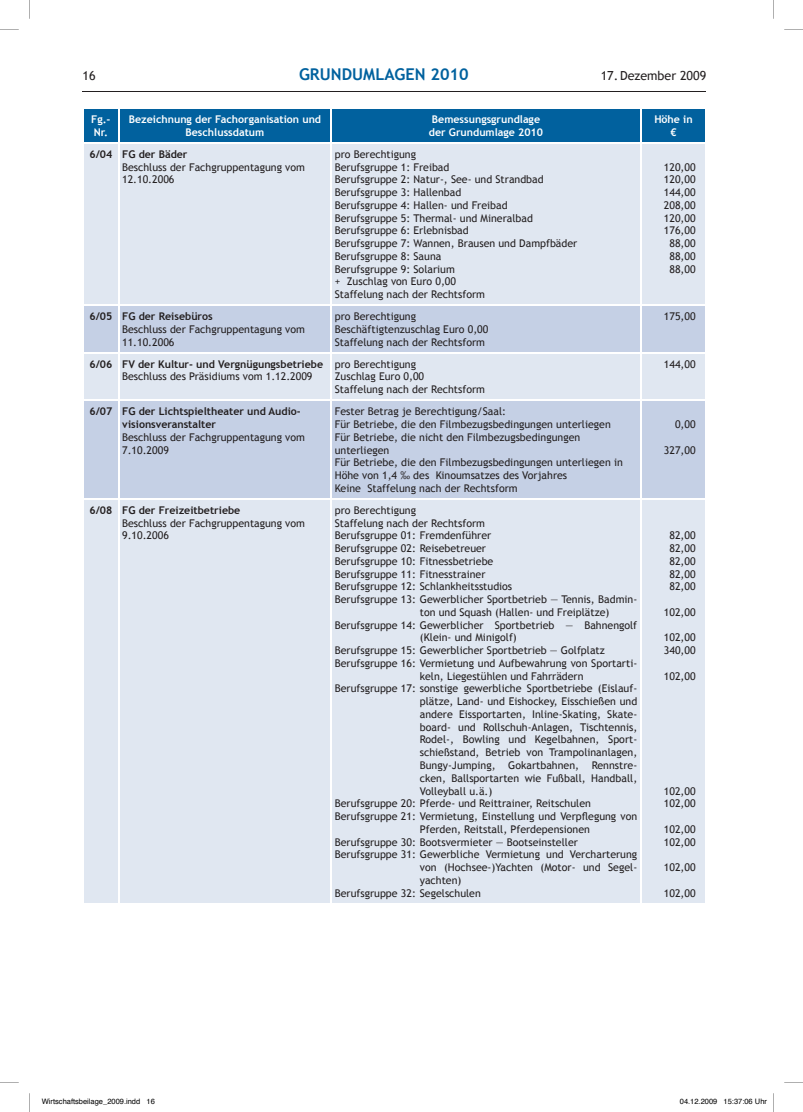
<style>
.page{position:relative;width:803px;height:1112px;background:#fff}
.page>*{position:absolute;margin:0;border:0;box-sizing:border-box;transform-origin:0 0}
.t1{font:700 16.25px "Trebuchet MS";color:#01619e}
.t2{font:12.5px "Trebuchet MS";color:#231f20}
.t3{font:10.62px/12.8px "Trebuchet MS";color:#231f20}
.t4{font:700 10.62px/12.8px "Trebuchet MS";color:#231f20}
.t5{font:700 10.62px/12.8px "Trebuchet MS";color:#fff}
.t6{font:7.5px "Helvetica";color:#000}
</style>
<div class="page">
<hr style="left:83px;top:91px;width:623px;height:1px;background:#231f20">
<div style="left:84px;top:109px;width:621px;height:33px;background:#01619e"></div>
<div style="left:84px;top:144px;width:621px;height:758px;background:#e0e7f1"></div>
<svg style="left:84px;top:306px;width:621px;height:192px;background:#cbd5e8"></svg>
<hr style="left:118px;top:143px;width:1px;height:161px;background:#fff">
<hr style="left:331px;top:143px;width:1px;height:161px;background:#fff">
<hr style="left:640px;top:143px;width:1px;height:161px;background:#fff">
<hr style="left:83px;top:304px;width:36px;height:2px;background:#fff">
<hr style="left:119px;top:304px;width:212px;height:2px;background:#fff">
<hr style="left:118px;top:306px;width:1px;height:46px;background:#fff">
<hr style="left:331px;top:304px;width:310px;height:2px;background:#fff">
<hr style="left:331px;top:306px;width:1px;height:46px;background:#fff">
<hr style="left:641px;top:304px;width:66px;height:2px;background:#fff">
<hr style="left:640px;top:306px;width:1px;height:46px;background:#fff">
<hr style="left:83px;top:352px;width:36px;height:1px;background:#fff">
<hr style="left:119px;top:352px;width:212px;height:1px;background:#fff">
<hr style="left:118px;top:353px;width:1px;height:46px;background:#fff">
<hr style="left:331px;top:352px;width:310px;height:1px;background:#fff">
<hr style="left:331px;top:353px;width:1px;height:46px;background:#fff">
<hr style="left:641px;top:352px;width:66px;height:1px;background:#fff">
<hr style="left:640px;top:353px;width:1px;height:46px;background:#fff">
<hr style="left:118px;top:109px;width:1px;height:33px;background:#fff">
<hr style="left:331px;top:109px;width:1px;height:33px;background:#fff">
<hr style="left:640px;top:109px;width:1px;height:33px;background:#fff">
<hr style="left:83px;top:399px;width:36px;height:2px;background:#fff">
<hr style="left:119px;top:399px;width:212px;height:2px;background:#fff">
<hr style="left:118px;top:401px;width:1px;height:97px;background:#fff">
<hr style="left:331px;top:399px;width:310px;height:2px;background:#fff">
<hr style="left:331px;top:401px;width:1px;height:97px;background:#fff">
<hr style="left:641px;top:399px;width:66px;height:2px;background:#fff">
<hr style="left:640px;top:401px;width:1px;height:97px;background:#fff">
<hr style="left:83px;top:498px;width:36px;height:1px;background:#fff">
<hr style="left:119px;top:498px;width:212px;height:1px;background:#fff">
<hr style="left:118px;top:499px;width:1px;height:403px;background:#fff">
<hr style="left:331px;top:498px;width:310px;height:1px;background:#fff">
<hr style="left:331px;top:499px;width:1px;height:403px;background:#fff">
<hr style="left:641px;top:498px;width:66px;height:1px;background:#fff">
<hr style="left:640px;top:499px;width:1px;height:403px;background:#fff">
<svg style="left:773px;top:0;width:1px;height:19px"></svg>
<svg style="left:29px;top:0;width:1px;height:19px"></svg>
<svg style="left:784px;top:29px;width:19px;height:1px"></svg>
<svg style="left:0;top:29px;width:19px;height:1px"></svg>
<svg style="left:784px;top:1082px;width:19px;height:1px"></svg>
<svg style="left:0;top:1082px;width:19px;height:1px"></svg>
<svg style="left:773px;top:1093px;width:1px;height:18px"></svg>
<svg style="left:29px;top:1093px;width:1px;height:18px"></svg>
<p class="t2" style="left:83px;top:69px;width:15px">16</p>
<h1 class="t1" style="left:299px;top:64px;width:171px">GRunDuMlaGen 2010</h1>
<p class="t2" style="left:601px;top:69px;width:107px">17. Dezember 2009</p>
<p class="t5" style="left:91px;top:113px;width:21px">Fg.- nr.</p>
<p class="t5" style="left:129px;top:113px;width:194px;text-align:center">Bezeichnung der Fachorganisation und<br>Beschlussdatum</p>
<p class="t5" style="left:429px;top:113px;width:116px">Bemessungsgrundlage der Grundumlage 2010</p>
<p class="t5" style="left:654px;top:113px;width:40px;text-align:center">Höhe in €</p>
<p class="t4" style="left:89px;top:147px;width:100px">6/04 FG der Bäder</p>
<p class="t3" style="left:122px;top:160px;width:184px">Beschluss der Fachgruppentagung vom<br>12.10.2006</p>
<p class="t3" style="left:335px;top:148px;width:244px">pro Berechtigung<br>Berufsgruppe 1: Freibad<br>Berufsgruppe 2: Natur-, See- und Strandbad<br>Berufsgruppe 3: Hallenbad<br>Berufsgruppe 4: Hallen- und Freibad<br>Berufsgruppe 5: Thermal- und Mineralbad<br>Berufsgruppe 6: Erlebnisbad<br>Berufsgruppe 7: Wannen, Brausen und Dampfbäder<br>Berufsgruppe 8: Sauna<br>Berufsgruppe 9: Solarium<br>+ Zuschlag von Euro 0,00<br>Staffelung nach der Rechtsform</p>
<p class="t3" style="left:664px;top:160px;width:33px;text-align:center">120,00<br>120,00<br>144,00<br>208,00<br>120,00<br>176,00<br>88,00<br>88,00<br>88,00</p>
<p class="t4" style="left:89px;top:310px;width:125px">6/05 FG der Reisebüros</p>
<p class="t3" style="left:122px;top:323px;width:184px">Beschluss der Fachgruppentagung vom<br>11.10.2006</p>
<p class="t3" style="left:335px;top:310px;width:155px">pro Berechtigung<br>Beschäftigtenzuschlag Euro 0,00<br>Staffelung nach der Rechtsform</p>
<p class="t3" style="left:664px;top:310px;width:33px">175,00</p>
<p class="t4" style="left:89px;top:357px;width:235px">6/06 FV der Kultur- und Vergnügungsbetriebe</p>
<p class="t3" style="left:122px;top:370px;width:192px">Beschluss des Präsidiums vom 1.12.2009</p>
<p class="t3" style="left:335px;top:357px;width:152px">pro Berechtigung<br>Zuschlag Euro 0,00<br>Staffelung nach der Rechtsform</p>
<p class="t3" style="left:664px;top:357px;width:33px">144,00</p>
<p class="t4" style="left:122px;top:405px;width:180px;text-indent:-33px">6/07 FG der lichtspieltheater und audio&shy;visionsveranstalter</p>
<p class="t3" style="left:122px;top:430px;width:184px">Beschluss der Fachgruppentagung vom<br>7.10.2009</p>
<p class="t3" style="left:335px;top:405px;width:290px">Fester Betrag je Berechtigung/Saal:<br>Für Betriebe, die den Filmbezugsbedingungen unterliegen Für Betriebe, die nicht den Filmbezugsbedingungen unterliegen<br>Für Betriebe, die den Filmbezugsbedingungen unterliegen in Höhe von 1,4 ‰ des Kinoumsatzes des Vorjahres<br>Keine Staffelung nach der Rechtsform</p>
<p class="t3" style="left:675px;top:418px;width:22px">0,00</p>
<p class="t3" style="left:664px;top:443px;width:33px">327,00</p>
<p class="t4" style="left:89px;top:503px;width:152px">6/08 FG der Freizeitbetriebe</p>
<p class="t3" style="left:122px;top:516px;width:184px">Beschluss der Fachgruppentagung vom<br>9.10.2006</p>
<p class="t3" style="left:335px;top:503px;width:83px">pro Berechtigung</p>
<p class="t3" style="left:335px;top:516px;width:152px">Staffelung nach der Rechtsform</p>
<p class="t3" style="left:335px;top:529px;width:158px">Berufsgruppe 01: Fremdenführer</p>
<p class="t3" style="left:335px;top:542px;width:153px">Berufsgruppe 02: Reisebetreuer</p>
<p class="t3" style="left:335px;top:554px;width:160px">Berufsgruppe 10: Fitnessbetriebe</p>
<p class="t3" style="left:335px;top:567px;width:152px">Berufsgruppe 11: Fitnesstrainer</p>
<p class="t3" style="left:335px;top:580px;width:179px">Berufsgruppe 12: Schlankheitsstudios</p>
<p class="t3" style="left:335px;top:593px;width:304px">Berufsgruppe 13: Gewerblicher Sportbetrieb — Tennis, Badmin-</p>
<p class="t3" style="left:420px;top:605px;width:191px">ton und Squash (Hallen- und Freiplätze)</p>
<p class="t3" style="left:335px;top:618px;width:304px">Berufsgruppe 14: Gewerblicher Sportbetrieb — Bahnengolf</p>
<p class="t3" style="left:420px;top:631px;width:98px">(Klein- und Minigolf)</p>
<p class="t3" style="left:335px;top:644px;width:272px">Berufsgruppe 15: Gewerblicher Sportbetrieb — Golfplatz</p>
<p class="t3" style="left:335px;top:656px;width:304px">Berufsgruppe 16: Vermietung und Aufbewahrung von Sportarti-</p>
<p class="t3" style="left:420px;top:669px;width:165px">keln, Liegestühlen und Fahrrädern</p>
<p class="t3" style="left:335px;top:682px;width:304px">Berufsgruppe 17: sonstige gewerbliche Sportbetriebe (Eislauf-</p>
<p class="t3" style="left:420px;top:695px;width:219px">plätze, Land- und Eishockey, Eisschießen und</p>
<p class="t3" style="left:420px;top:707px;width:219px">andere Eissportarten, Inline-Skating, Skate-</p>
<p class="t3" style="left:420px;top:720px;width:219px">board- und Rollschuh-Anlagen, Tischtennis,</p>
<p class="t3" style="left:420px;top:733px;width:219px">Rodel-, Bowling und Kegelbahnen, Sport-</p>
<p class="t3" style="left:420px;top:746px;width:219px">schießstand, Betrieb von Trampolinanlagen,</p>
<p class="t3" style="left:420px;top:758px;width:219px">Bungy-Jumping, Gokartbahnen, Rennstre-</p>
<p class="t3" style="left:420px;top:771px;width:219px">cken, Ballsportarten wie Fußball, Handball,</p>
<p class="t3" style="left:420px;top:784px;width:74px">Volleyball u.ä.)</p>
<p class="t3" style="left:335px;top:797px;width:258px">Berufsgruppe 20: Pferde- und Reittrainer, Reitschulen</p>
<p class="t3" style="left:335px;top:809px;width:304px">Berufsgruppe 21: Vermietung, Einstellung und Verpflegung von</p>
<p class="t3" style="left:420px;top:822px;width:172px">Pferden, Reitstall, Pferdepensionen</p>
<p class="t3" style="left:335px;top:835px;width:245px">Berufsgruppe 30: Bootsvermieter — Bootseinsteller</p>
<p class="t3" style="left:335px;top:848px;width:304px">Berufsgruppe 31: Gewerbliche Vermietung und Vercharterung</p>
<p class="t3" style="left:420px;top:860px;width:219px">von (Hochsee-)Yachten (Motor- und Segel-</p>
<p class="t3" style="left:420px;top:873px;width:43px">yachten)</p>
<p class="t3" style="left:335px;top:886px;width:148px">Berufsgruppe 32: Segelschulen</p>
<p class="t3" style="left:669px;top:529px;width:28px;text-align:justify">82,00<br>82,00<br>82,00<br>82,00<br>82,00</p>
<p class="t3" style="left:664px;top:605px;width:33px">102,00</p>
<p class="t3" style="left:664px;top:631px;width:33px">102,00<br>340,00</p>
<p class="t3" style="left:664px;top:669px;width:33px">102,00</p>
<p class="t3" style="left:664px;top:784px;width:33px">102,00<br>102,00</p>
<p class="t3" style="left:664px;top:822px;width:33px">102,00<br>102,00</p>
<p class="t3" style="left:664px;top:860px;width:33px">102,00</p>
<p class="t3" style="left:664px;top:886px;width:33px">102,00</p>
<p class="t6" style="left:42px;top:1095px;width:114px">Wirtschaftsbeilage_2009.indd 16</p>
<p class="t6" style="left:680px;top:1095px;width:89px">04.12.2009 15:37:06 Uhr</p>
</div>
